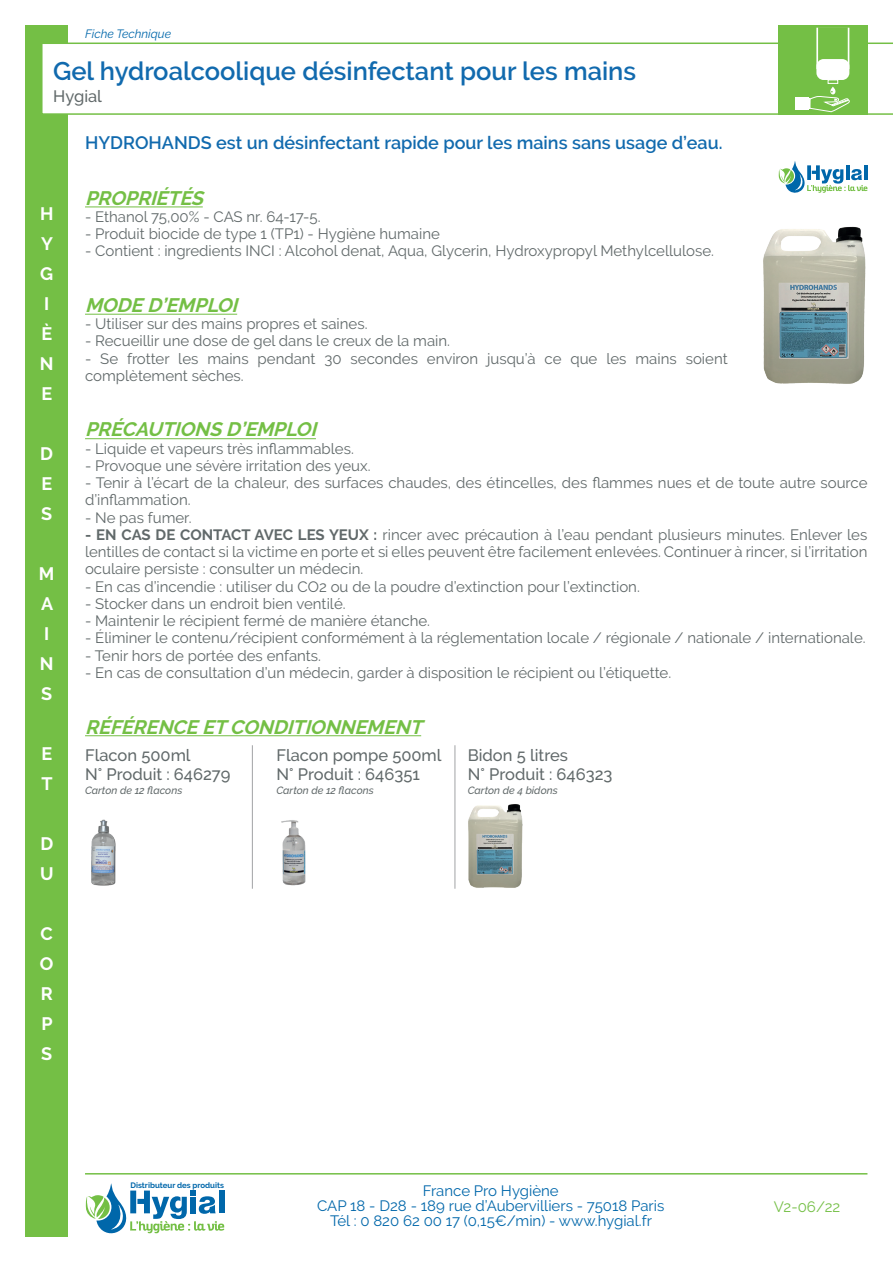
<style>
.page{position:relative;width:893px;height:1263px;background:#fff}
.page>*{position:absolute;margin:0;border:0;box-sizing:border-box;transform-origin:0 0}
.t1{font:600 25.5px "Raleway";color:#116aae}
.t2{font:italic 700 19.5px "Raleway";color:#74bf45}
.t3{font:600 18px "Raleway";color:#116aae}
.t4{font:700 18px/30px "Raleway";color:#fff}
.t5{font:500 16.5px/19.5px "Raleway";color:#61696a}
.t6{font:15px/17.2px "Raleway";color:#61696a}
.t7{font:15px/15px "Raleway";color:#0067aa;text-align:center}
.t8{font:15px "Raleway";color:#74bf45}
.t9{font:italic 12px "Raleway";color:#0067aa}
.t10{font:italic 500 10.5px "Raleway";color:#61696a}
.t11{font:700 7.8px "Raleway";color:#0067aa}
.s1{font-weight:700}
</style>
<div class="page">
<hr style="left:85px;top:1173px;width:782px;height:1px;background:#74bf45">
<div style="left:26px;top:26px;width:42px;height:1211px;background:#74bf45"></div>
<svg style="left:85px;top:1183px;width:139px;height:50px"></svg>
<svg style="left:42px;top:43px;width:851px;height:72px"></svg>
<div style="left:778px;top:26px;width:89px;height:89px;background:#74bf45"></div>
<hr style="left:85px;top:207px;width:118px;height:1px;background:#74bf45">
<hr style="left:85px;top:314px;width:152px;height:1px;background:#74bf45">
<hr style="left:85px;top:438px;width:231px;height:1px;background:#74bf45">
<hr style="left:85px;top:735px;width:336px;height:1px;background:#74bf45">
<img style="left:763px;top:226px;width:103px;height:158px">
<img style="left:281px;top:820px;width:25px;height:66px">
<img style="left:468px;top:804px;width:55px;height:84px">
<svg style="left:778px;top:161px;width:89px;height:32px"></svg>
<div style="left:828px;top:80px;width:10px;height:4px;border:1px solid #fff"></div>
<div style="left:816px;top:59px;width:33px;height:21px;background:#fff;border-radius:7px"></div>
<svg style="left:816px;top:28px;width:33px;height:41px"></svg>
<div style="left:795px;top:97px;width:13px;height:13px;background:#fff"></div>
<svg style="left:808px;top:87px;width:42px;height:26px"></svg>
<hr style="left:455px;top:745px;width:1px;height:144px;background:#a1a3a5">
<hr style="left:252px;top:745px;width:1px;height:144px;background:#a1a3a5">
<img style="left:91px;top:819px;width:25px;height:67px">
<p class="t9" style="left:85px;top:27px;width:88px">Fiche Technique</p>
<h1 class="t1" style="left:53px;top:56px;width:584px">Gel hydroalcoolique désinfectant pour les mains</h1>
<p class="t5" style="left:53px;top:86px;width:50px">Hygial</p>
<p class="t4" style="left:40px;top:199px;width:15px">H<br>Y<br>G<br>I<br>È<br>N<br>E</p>
<p class="t4" style="left:40px;top:439px;width:14px;text-align:justify">D E S</p>
<p class="t4" style="left:39px;top:559px;width:17px">M<br>A<br>I<br>N<br>S</p>
<p class="t4" style="left:41px;top:739px;width:13px">E<br>T</p>
<p class="t4" style="left:40px;top:829px;width:15px">D<br>U</p>
<p class="t4" style="left:40px;top:919px;width:15px;text-align:justify">C O R P S</p>
<p class="t3" style="left:85px;top:132px;width:639px">HYDROHANDS est un désinfectant rapide pour les mains sans usage d’eau.</p>
<h2 class="t2" style="left:85px;top:187px;width:125px">PROPRIÉTÉS</h2>
<p class="t6" style="left:85px;top:208px;width:237px">- Ethanol 75,00% - CAS nr. 64-17-5.</p>
<p class="t6" style="left:85px;top:225px;width:356px">- Produit biocide de type 1 (TP1) - Hygiène humaine</p>
<p class="t6" style="left:85px;top:242px;width:630px">- Contient : ingredients INCI : Alcohol denat, Aqua, Glycerin, Hydroxypropyl Methylcellulose.</p>
<h2 class="t2" style="left:85px;top:294px;width:160px">MODE D’EMPLOI</h2>
<p class="t6" style="left:85px;top:315px;width:284px">- Utiliser sur des mains propres et saines.</p>
<p class="t6" style="left:85px;top:332px;width:367px">- Recueillir une dose de gel dans le creux de la main.</p>
<p class="t6" style="left:85px;top:350px;width:644px">- Se frotter les mains pendant 30 secondes environ jusqu’à ce que les mains soient complètement sèches.</p>
<h2 class="t2" style="left:85px;top:418px;width:238px">PRÉCAUTIONS D’EMPLOI</h2>
<p class="t6" style="left:85px;top:440px;width:270px">- Liquide et vapeurs très inflammables.</p>
<p class="t6" style="left:85px;top:457px;width:287px">- Provoque une sévère irritation des yeux.</p>
<p class="t6" style="left:85px;top:474px;width:784px">- Tenir à l’écart de la chaleur, des surfaces chaudes, des étincelles, des flammes nues et de toute autre source d’inflammation.</p>
<p class="t6" style="left:85px;top:509px;width:108px">- Ne pas fumer.</p>
<p class="t6" style="left:85px;top:526px;width:784px;text-align:justify"><span class="s1">- EN CAS DE CONTACT AVEC LES YEUX :</span> rincer avec précaution à l’eau pendant plusieurs minutes. Enlever les lentilles de contact si la victime en porte et si elles peuvent être facilement enlevées. Continuer à rincer, si l’irritation oculaire persiste : consulter un médecin.</p>
<p class="t6" style="left:85px;top:578px;width:556px">- En cas d’incendie : utiliser du CO2 ou de la poudre d’extinction pour l’extinction.</p>
<p class="t6" style="left:85px;top:595px;width:262px">- Stocker dans un endroit bien ventilé.</p>
<p class="t6" style="left:85px;top:612px;width:347px">- Maintenir le récipient fermé de manière étanche.</p>
<p class="t6" style="left:85px;top:629px;width:782px">- Éliminer le contenu/récipient conformément à la réglementation locale / régionale / nationale / internationale.</p>
<p class="t6" style="left:85px;top:647px;width:238px">- Tenir hors de portée des enfants.</p>
<p class="t6" style="left:85px;top:664px;width:588px">- En cas de consultation d’un médecin, garder à disposition le récipient ou l’étiquette.</p>
<h2 class="t2" style="left:85px;top:715px;width:344px">RÉFÉRENCE ETCONDITIONNEMENT</h2>
<p class="t5" style="left:85px;top:745px;width:147px">Flacon 500ml<br>N° Produit : 646279</p>
<p class="t5" style="left:276px;top:745px;width:167px">Flacon pompe 500ml<br>N° Produit : 646351</p>
<p class="t5" style="left:468px;top:745px;width:146px">Bidon 5 litres<br>N° Produit : 646323</p>
<p class="t10" style="left:85px;top:785px;width:99px">Carton de 12 flacons</p>
<p class="t10" style="left:276px;top:785px;width:99px">Carton de 12 flacons</p>
<p class="t10" style="left:468px;top:785px;width:91px">Carton de 4 bidons</p>
<p class="t11" style="left:130px;top:1180px;width:95px">Distributeur des produits</p>
<p class="t7" style="left:317px;top:1183px;width:349px">France Pro Hygiène<br>CAP 18 - D28 - 189 rue d’Aubervilliers - 75018 Paris<br>Tél : 0 820 62 00 17 (0,15€/min) - www.hygial.fr</p>
<p class="t8" style="left:774px;top:1198px;width:68px">V2-06/22</p>
</div>
